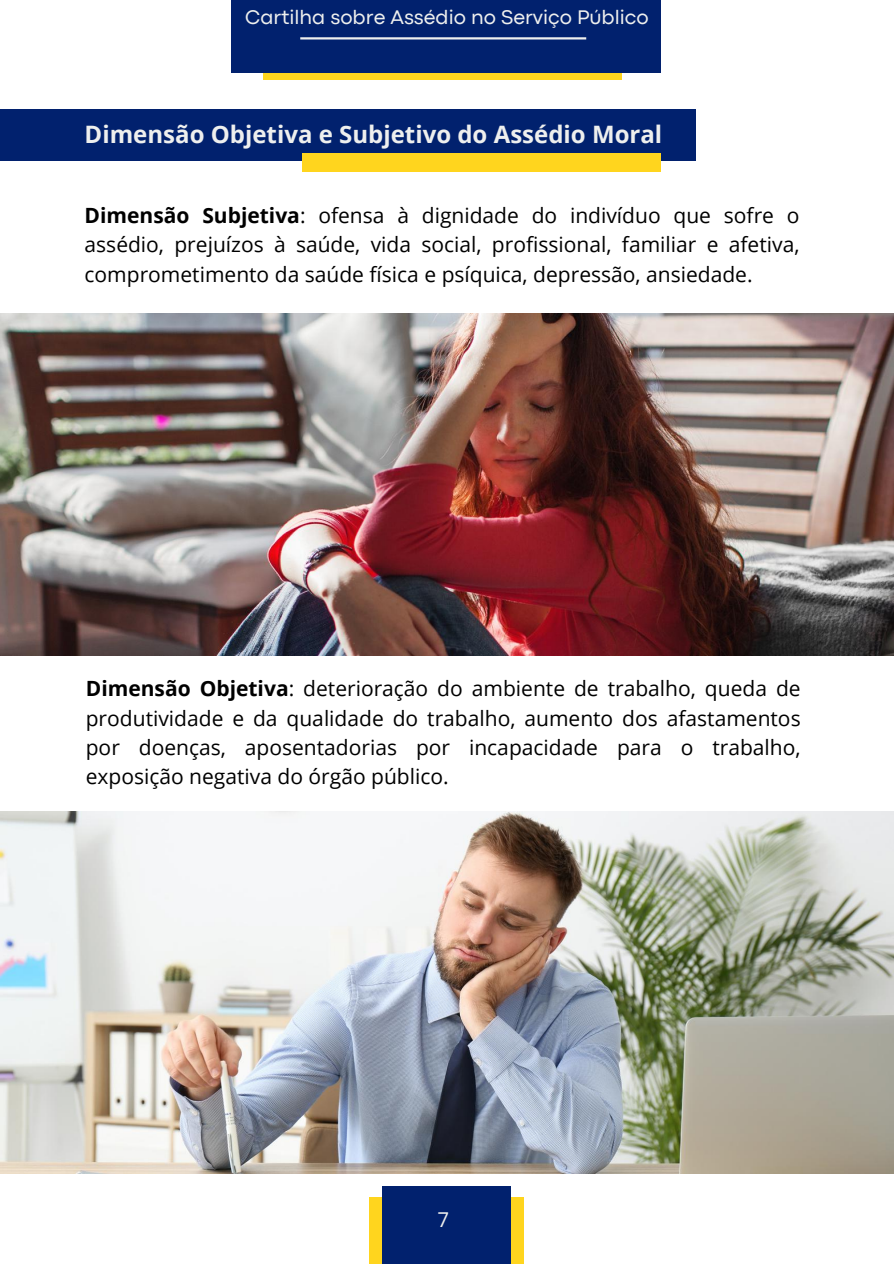
<style>
.page{position:relative;width:894px;height:1264px;background:#fff}
.page>*{position:absolute;margin:0;border:0;box-sizing:border-box;transform-origin:0 0}
.t1{font:700 24px "Open Sans";color:#eeefee}
.t2{font:21px/29.2px "Open Sans";color:#000;text-align:justify}
.t3{font:20.55px "Codec Pro";color:#eeefee}
.t4{font:20.4px "Open Sans";color:#eeefee}
.s1{font-weight:700}
</style>
<div class="page">
<div style="left:262px;top:0;width:359px;height:80px;background:#ffd51e"></div>
<div style="left:231px;top:0;width:429px;height:72px;background:#01216e"></div>
<hr style="left:300px;top:37px;width:286px;height:2px;background:#eeefee">
<div style="left:369px;top:1196px;width:155px;height:67px;background:#ffd51e"></div>
<div style="left:382px;top:1186px;width:129px;height:77px;background:#01216e"></div>
<div style="left:0;top:109px;width:696px;height:52px;background:#01216e"></div>
<div style="left:301px;top:153px;width:359px;height:19px;background:#ffd51e"></div>
<img style="left:0;top:313px;width:893px;height:342px">
<img style="left:0;top:811px;width:893px;height:362px">
<p class="t3" style="left:245px;top:10px;width:405px">Cartilha sobre Assédio no Serviço Público</p>
<p class="t1" style="left:85px;top:118px;width:579px">Dimensão Objetiva e Subjetivo do Assédio Moral</p>
<p class="t2" style="left:85px;top:200px;width:716px"><span class="s1">Dimensão Subjetiva</span>: ofensa à dignidade do indivíduo que sofre o assédio, prejuízos à saúde, vida social, profissional, familiar e afetiva, comprometimento da saúde física e psíquica, depressão, ansiedade.</p>
<p class="t2" style="left:86px;top:673px;width:716px"><span class="s1">Dimensão Objetiva</span>: deterioração do ambiente de trabalho, queda de produtividade e da qualidade do trabalho, aumento dos afastamentos por doenças, aposentadorias por incapacidade para o trabalho, exposição negativa do órgão público.</p>
<p class="t4" style="left:437px;top:1205px;width:13px">7</p>
</div>
